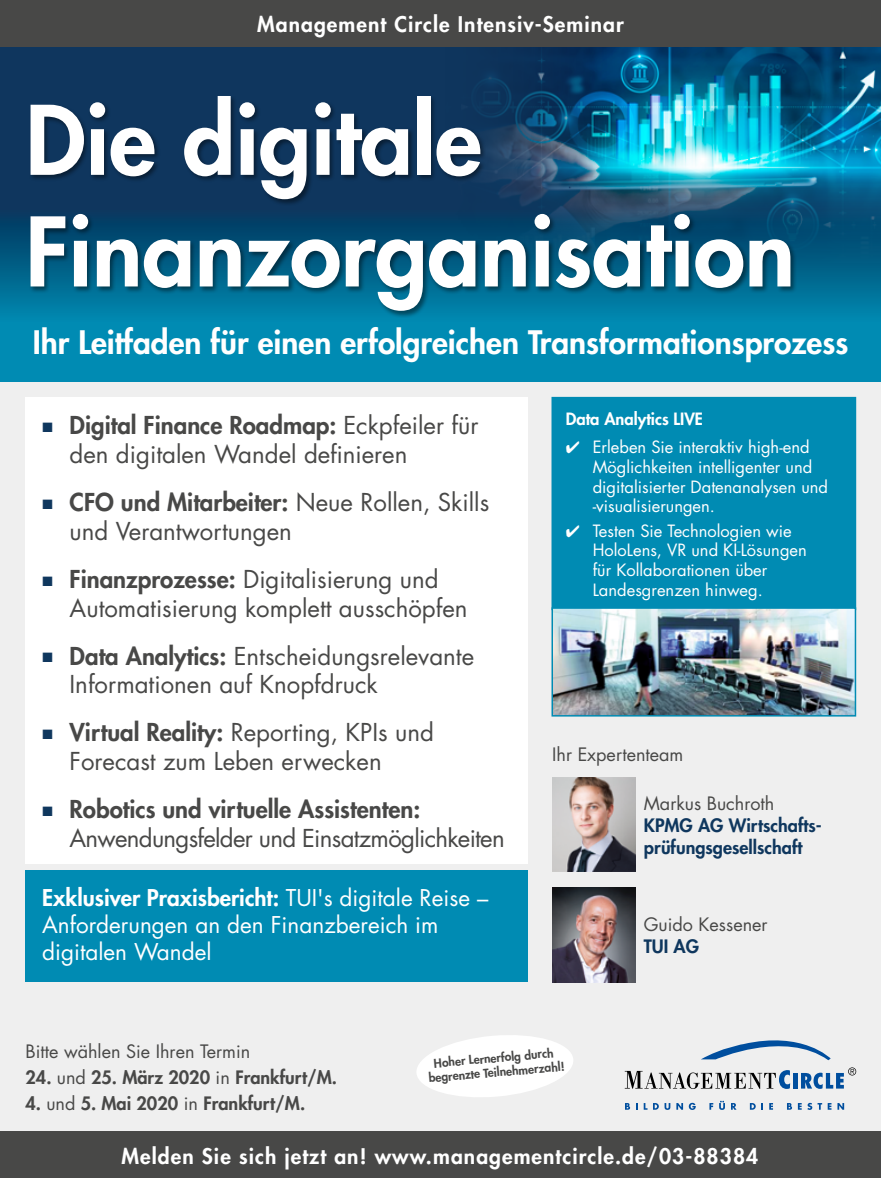
<style>
.page{position:relative;width:881px;height:1178px;background:#fff}
.page>*{position:absolute;margin:0;border:0;box-sizing:border-box;transform-origin:0 0}
.t1{font:800 93px/111.6px "Futura Std";color:#fff}
.t2{font:800 31.5px "Futura Std";color:#fff}
.t3{font:24px/28.8px "Futura Std";color:#484847}
.t4{font:24px/28.8px "Futura Std";letter-spacing:-.03em;color:#484847}
.t5{font:22.5px/27px "Futura Std";color:#fff}
.t6{font:800 21px "Futura Std";letter-spacing:.05em;color:#fff}
.t7{font:18px "Futura Std";color:#484847}
.t8{font:800 18px "Futura Std";color:#484847}
.t9{font:800 18px/21.6px "Futura Std";color:#0f375e}
.t10{font:16.5px/19.8px "Futura Std";color:#fff}
.t11{font:800 16.5px "Futura Std";color:#fff}
.t12{font:800 12px/14.4px "Futura Std";color:#484847;text-align:center}
.s1{color:#0f375e}
.s2{font-weight:800}
.s3{font-weight:400}
</style>
<div class="page">
<svg style="left:0;top:47px;width:880px;height:335px;background:#047098"></svg>
<img style="left:434px;top:47px;width:446px;height:238px">
<div style="left:0;top:383px;width:880px;height:795px;background:#efefef"></div>
<div style="left:0;top:1132px;width:880px;height:46px;background:#484847"></div>
<svg style="left:417px;top:1035px;width:156px;height:62px"></svg>
<div style="left:0;top:0;width:880px;height:47px;background:#484847"></div>
<div style="left:25px;top:871px;width:503px;height:111px;background:#008bb3"></div>
<div style="left:552px;top:398px;width:303px;height:211px;background:#008bb3"></div>
<div style="left:551px;top:397px;width:304px;height:213px;border:2px solid #008bb3"></div>
<div style="left:26px;top:398px;width:502px;height:466px;background:#fff"></div>
<div style="left:29px;top:96px;width:768px;height:221px;background:#000;opacity:.45"></div>
<img style="left:554px;top:610px;width:298px;height:103px">
<div style="left:551px;top:607px;width:304px;height:109px;border:2px solid #008bb3"></div>
<img style="left:552px;top:887px;width:83px;height:95px">
<img style="left:552px;top:777px;width:83px;height:95px">
<div style="left:792px;top:1073px;width:5px;height:15px;background:#004e9e"></div>
<svg style="left:624px;top:1070px;width:165px;height:19px"></svg>
<svg style="left:701px;top:1040px;width:129px;height:20px"></svg>
<svg style="left:801px;top:1067px;width:54px;height:22px"></svg>
<svg style="left:625px;top:1103px;width:12px;height:7px"></svg>
<svg style="left:643px;top:1103px;width:15px;height:7px"></svg>
<svg style="left:664px;top:1103px;width:6px;height:7px"></svg>
<svg style="left:676px;top:1103px;width:6px;height:7px"></svg>
<svg style="left:688px;top:1103px;width:7px;height:7px"></svg>
<svg style="left:709px;top:1101px;width:15px;height:9px"></svg>
<svg style="left:731px;top:1103px;width:5px;height:7px"></svg>
<svg style="left:749px;top:1103px;width:6px;height:7px"></svg>
<svg style="left:769px;top:1103px;width:3px;height:7px"></svg>
<svg style="left:787px;top:1103px;width:4px;height:7px"></svg>
<svg style="left:797px;top:1103px;width:4px;height:7px"></svg>
<svg style="left:807px;top:1103px;width:14px;height:7px"></svg>
<svg style="left:827px;top:1103px;width:4px;height:7px"></svg>
<svg style="left:837px;top:1103px;width:6px;height:7px"></svg>
<p class="t6" style="left:257px;top:11px;width:368px">Management Circle Intensiv-Seminar</p>
<h1 class="t1" style="left:26px;top:85px;width:770px">Die digitale<br>Finanzorganisation</h1>
<h2 class="t2" style="left:33px;top:322px;width:816px">Ihr Leitfaden für einen erfolgreichen Transformationsprozess</h2>
<p class="t3" style="left:70px;top:411px;width:410px;text-indent:-27px"><span class="s1">■</span> <span class="s2">Digital Finance Roadmap:</span> Eckpfeiler für den digitalen Wandel definieren</p>
<p class="t3" style="left:70px;top:488px;width:421px;text-indent:-27px"><span class="s1">■</span> <span class="s2">CFO und Mitarbeiter:</span> Neue Rollen, Skills und Verantwortungen</p>
<p class="t3" style="left:70px;top:565px;width:399px;text-indent:-27px"><span class="s1">■</span> <span class="s2">Finanzprozesse:</span> Digitalisierung und<br>Automatisierung komplett ausschöpfen</p>
<p class="t3" style="left:70px;top:642px;width:406px;text-indent:-27px"><span class="s1">■</span> <span class="s2">Data Analytics:</span> Entscheidungsrelevante<br>Informationen auf Knopfdruck</p>
<p class="t3" style="left:70px;top:718px;width:365px;text-indent:-27px"><span class="s1">■</span> <span class="s2">Virtual Reality:</span> Reporting, KPIs und<br>Forecast zum Leben erwecken</p>
<p class="t4" style="left:70px;top:795px;width:436px;text-indent:-27px"><span class="s1">■</span> <span class="s2">Robotics und virtuelle Assistenten:<br></span>Anwendungsfelder und Einsatzmöglichkeiten</p>
<p class="t5" style="left:42px;top:885px;width:447px"><span class="s2">Exklusiver Praxisbericht:</span> TUI's digitale Reise –<br>Anforderungen an den Finanzbereich im digitalen Wandel</p>
<p class="t11" style="left:565px;top:408px;width:139px">Data Analytics LIVE</p>
<p class="t10" style="left:592px;top:437px;width:237px;text-indent:-27px">✔ Erleben Sie interaktiv high-end<br>Möglichkeiten intelligenter und digitalisierter Datenanalysen und -visualisierungen.</p>
<p class="t10" style="left:592px;top:521px;width:215px;text-indent:-27px">✔ Testen Sie Technologien wie<br>HoloLens, VR und KI-Lösungen für Kollaborationen über<br>Landesgrenzen hinweg.</p>
<p class="t7" style="left:552px;top:743px;width:133px">Ihr Expertenteam</p>
<p class="t7" style="left:643px;top:792px;width:132px">Markus Buchroth</p>
<p class="t9" style="left:643px;top:814px;width:179px">KPMG AG Wirtschafts&shy;prüfungsgesellschaft</p>
<p class="t7" style="left:643px;top:913px;width:125px">Guido Kessener</p>
<p class="t9" style="left:643px;top:935px;width:57px">TUI AG</p>
<p class="t7" style="left:26px;top:1040px;width:226px">Bitte wählen Sie Ihren Termin</p>
<p class="t8" style="left:26px;top:1066px;width:313px">24. <span class="s3">und</span> 25. März 2020 <span class="s3">in</span> Frankfurt/M.</p>
<p class="t8" style="left:26px;top:1092px;width:281px">4. <span class="s3">und</span> 5. Mai 2020 <span class="s3">in</span> Frankfurt/M.</p>
<p class="t12" style="left:426px;top:1056px;width:138px;rotate:-5deg">Hoher Lernerfolg durch begrenzte Teilnehmerzahl!</p>
<p class="t6" style="left:121px;top:1143px;width:638px">Melden Sie sich jetzt an! www.managementcircle.de/03-88384</p>
</div>
